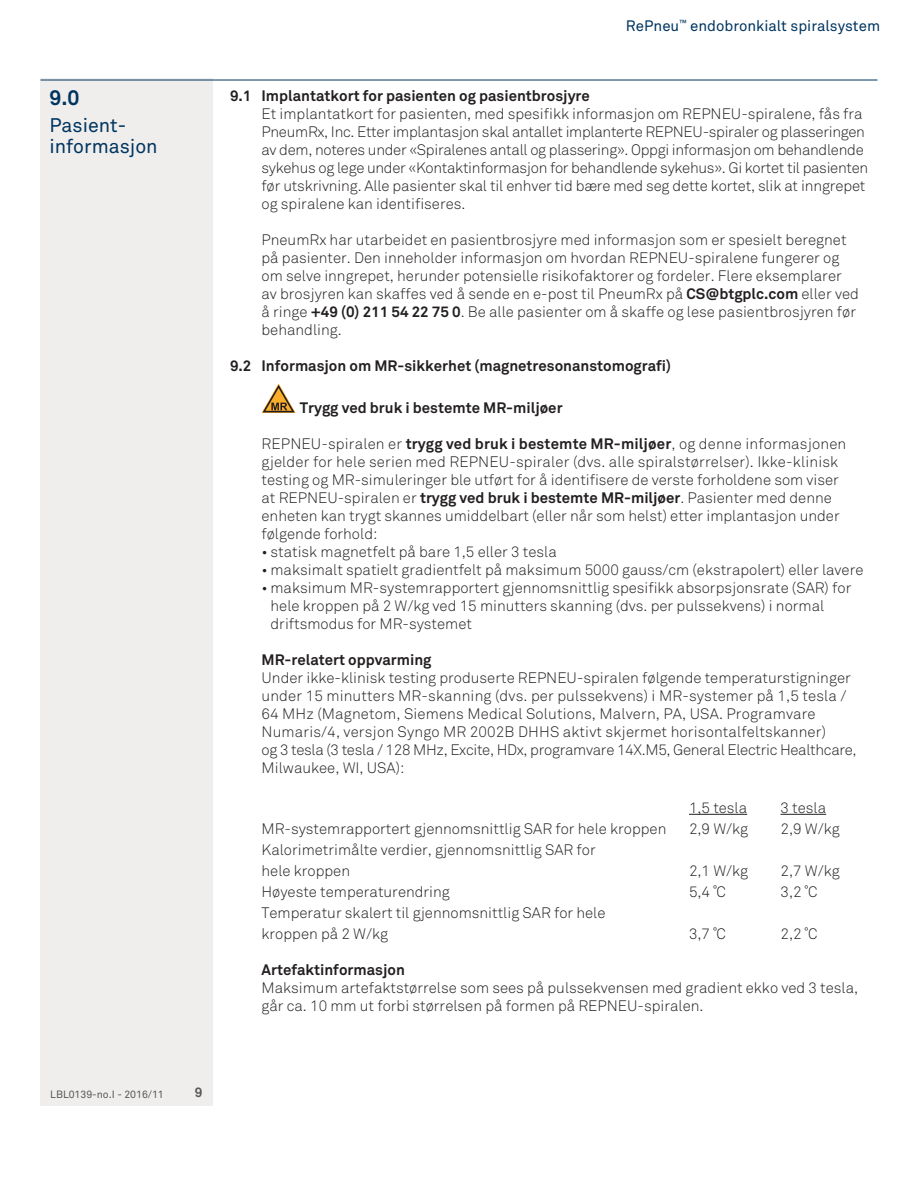
<style>
.page{position:relative;width:918px;height:1188px;background:#fff}
.page>*{position:absolute;margin:0;border:0;box-sizing:border-box;transform-origin:0 0}
.t1{font:700 21px "Akkurat";color:#003560}
.t2{font:19.5px/21px "Akkurat";color:#003560}
.t3{font:300 15px/18px "Akkurat";color:#231f20}
.t4{font:300 15px/18px "Akkurat";letter-spacing:-.02em;color:#231f20}
.t5{font:700 15px "Akkurat";color:#231f20}
.t6{font:15px "Akkurat";color:#003560}
.t7{font:700 13.5px "Akkurat";color:#57585a}
.t8{font:10.5px "Akkurat";color:#57585a}
.s1{font-weight:700}
</style>
<div class="page">
<div style="left:40px;top:79px;width:173px;height:1027px;background:#f0eeed"></div>
<hr style="left:40px;top:80px;width:838px;height:1px;background:#003560">
<hr style="left:689px;top:814px;width:58px;height:1px;background:#231f20">
<hr style="left:781px;top:814px;width:45px;height:1px;background:#231f20">
<svg style="left:261px;top:383px;width:35px;height:30px"></svg>
<p class="t1" style="left:49px;top:85px;width:32px">9.0</p>
<p class="t2" style="left:49px;top:116px;width:110px">Pasient&shy;informasjon</p>
<p class="t6" style="left:626px;top:17px;width:256px">RePneu<sup>™</sup> endobronkialt spiralsystem</p>
<p class="t5" style="left:230px;top:86px;width:361px">9.1 Implantatkort for pasienten og pasientbrosjyre</p>
<p class="t4" style="left:262px;top:105px;width:608px">Et implantatkort for pasienten, med spesifikk informasjon om REPNEU-spiralene, fås fra PneumRx, Inc. Etter implantasjon skal antallet implanterte REPNEU-spiraler og plasseringen av dem, noteres under «Spiralenes antall og plassering». Oppgi informasjon om behandlende sykehus og lege under «Kontaktinformasjon for behandlende sykehus». Gi kortet til pasienten før utskrivning. Alle pasienter skal til enhver tid bære med seg dette kortet, slik at inngrepet og spiralene kan identifiseres.</p>
<p class="t3" style="left:262px;top:231px;width:599px">PneumRx har utarbeidet en pasientbrosjyre med informasjon som er spesielt beregnet på pasienter. Den inneholder informasjon om hvordan REPNEU-spiralene fungerer og om selve inngrepet, herunder potensielle risikofaktorer og fordeler. Flere eksemplarer av brosjyren kan skaffes ved å sende en e-post til PneumRx på <span class="s1">CS@btgplc.com</span> eller ved å ringe <span class="s1">+49 (0) 211 54 22 75 0</span>. Be alle pasienter om å skaffe og lese pasientbrosjyren før behandling.</p>
<p class="t5" style="left:230px;top:356px;width:443px">9.2 Informasjon om MR-sikkerhet (magnetresonanstomografi)</p>
<p class="t5" style="left:300px;top:398px;width:264px">Trygg ved bruk i bestemte MR-miljøer</p>
<p class="t3" style="left:262px;top:435px;width:586px">REPNEU-spiralen er <span class="s1">trygg ved bruk i bestemte MR-miljøer</span>, og denne informasjonen gjelder for hele serien med REPNEU-spiraler (dvs. alle spiralstørrelser). Ikke-klinisk testing og MR-simuleringer ble utført for å identifisere de verste forholdene som viser at REPNEU-spiralen er <span class="s1">trygg ved bruk i bestemte MR-miljøer</span>. Pasienter med denne enheten kan trygt skannes umiddelbart (eller når som helst) etter implantasjon under følgende forhold:</p>
<p class="t3" style="left:262px;top:543px;width:297px">• statisk magnetfelt på bare 1,5 eller 3 tesla</p>
<p class="t3" style="left:262px;top:561px;width:603px">• maksimalt spatielt gradientfelt på maksimum 5000 gauss/cm (ekstrapolert) eller lavere</p>
<p class="t3" style="left:271px;top:579px;width:582px;text-indent:-9px">• maksimum MR-systemrapportert gjennomsnittlig spesifikk absorpsjonsrate (SAR) for hele kroppen på 2 W/kg ved 15 minutters skanning (dvs. per pulssekvens) i normal driftsmodus for MR-systemet</p>
<p class="t5" style="left:262px;top:650px;width:171px">MR-relatert oppvarming</p>
<p class="t3" style="left:262px;top:669px;width:597px">Under ikke-klinisk testing produserte REPNEU-spiralen følgende temperaturstigninger under 15 minutters MR-skanning (dvs. per pulssekvens) i MR-systemer på 1,5 tesla / 64 MHz (Magnetom, Siemens Medical Solutions, Malvern, PA, USA. Programvare Numaris/4, versjon Syngo MR 2002B DHHS aktivt skjermet horisontalfeltskanner)<br>og 3 tesla (3 tesla / 128 MHz, Excite, HDx, programvare 14X.M5, General Electric Healthcare, Milwaukee, WI, USA):</p>
<p class="t3" style="left:689px;top:799px;width:60px">1,5 tesla</p>
<p class="t3" style="left:781px;top:799px;width:47px">3 tesla</p>
<p class="t3" style="left:262px;top:820px;width:406px">MR-systemrapportert gjennomsnittlig SAR for hele kroppen</p>
<p class="t3" style="left:689px;top:820px;width:61px">2,9 W/kg</p>
<p class="t3" style="left:781px;top:820px;width:61px">2,9 W/kg</p>
<p class="t3" style="left:262px;top:839px;width:336px;line-height:21px">Kalorimetrimålte verdier, gjennomsnittlig SAR for hele kroppen</p>
<p class="t3" style="left:689px;top:862px;width:61px">2,1 W/kg</p>
<p class="t3" style="left:781px;top:862px;width:61px">2,7 W/kg</p>
<p class="t3" style="left:262px;top:883px;width:190px">Høyeste temperaturendring</p>
<p class="t3" style="left:689px;top:883px;width:38px">5,4 ˚C</p>
<p class="t3" style="left:781px;top:883px;width:38px">3,2 ˚C</p>
<p class="t3" style="left:262px;top:902px;width:346px;line-height:21px">Temperatur skalert til gjennomsnittlig SAR for hele kroppen på 2 W/kg</p>
<p class="t3" style="left:689px;top:925px;width:38px">3,7 ˚C</p>
<p class="t3" style="left:781px;top:925px;width:38px">2,2 ˚C</p>
<p class="t5" style="left:262px;top:960px;width:145px">Artefaktinformasjon</p>
<p class="t3" style="left:262px;top:979px;width:598px">Maksimum artefaktstørrelse som sees på pulssekvensen med gradient ekko ved 3 tesla, går ca. 10 mm ut forbi størrelsen på formen på REPNEU-spiralen.</p>
<p class="t8" style="left:50px;top:1088px;width:115px">LBL0139-no.I - 2016/11</p>
<p class="t7" style="left:195px;top:1084px;width:9px">9</p>
</div>
